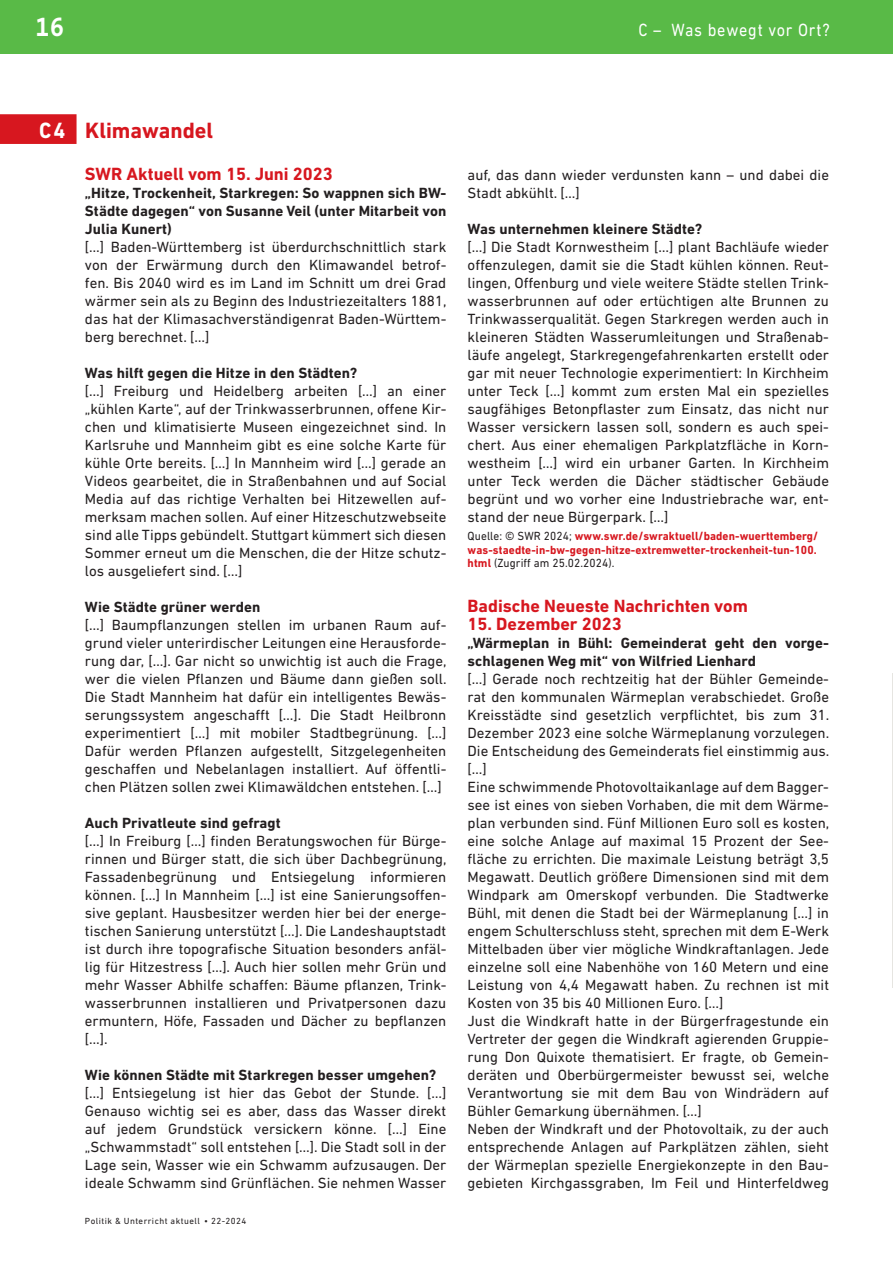
<style>
.page{position:relative;width:893px;height:1263px;background:#fff}
.page>*{position:absolute;margin:0;border:0;box-sizing:border-box;transform-origin:0 0}
.t1{font:700 27px "The Sans C4 s";color:#fff;scale:.9 1}
._3_head_MAT-START{font:700 22.5px "DIN Next LT Pro";color:#d7171f}
.Mark_ROT_links{font:700 22.5px "DIN Next LT Pro";color:#fff;scale:.95 1}
.Text_Head_1_-_12_ROT{font:700 18px "DIN Next LT Pro";color:#d7171f}
._0_Top-Titel_RE{font:18px "DIN Next LT Pro";letter-spacing:.05em;color:#fff;scale:.9 1}
._3_text_10-12{font:15px/18px "DIN Next LT Pro";color:#231f20;text-align:justify}
._3_text_10-12-2{font:700 15px/18px "DIN Next LT Pro";letter-spacing:.005em;color:#231f20;text-align:justify}
.Quelle_nach_TEXT_ode{font:700 12px/13.5px "DIN Next LT Pro";letter-spacing:.01em;color:#d7171f;scale:.95 1}
.t2{font:9px "DIN Next LT Pro";letter-spacing:.05em;color:#231f20}
.s1{font-weight:400;color:#231f20}
</style>
<div class="page">
<div style="left:0;top:0;width:893px;height:54px;background:#59ba47"></div>
<div style="left:0;top:114px;width:77px;height:30px;background:#d7171f"></div>
<h1 class="t1" style="left:36px;top:10px;width:33px">16</h1>
<p class="_0_Top-Titel_RE" style="left:639px;top:20px;width:214px">C – Was bewegt vor Ort?</p>
<p class="Mark_ROT_links" style="left:39px;top:117px;width:29px">C4</p>
<p class="_3_head_MAT-START" style="left:85px;top:117px;width:130px">Klimawandel</p>
<p class="Text_Head_1_-_12_ROT" style="left:85px;top:163px;width:249px">SWR Aktuell vom 15. Juni 2023</p>
<p class="_3_text_10-12-2" style="left:85px;top:184px;width:363px">„Hitze, Trockenheit, Starkregen: So wappnen sich BW-Städte dagegen“ von Susanne Veil (unter Mitarbeit von Julia Kunert)</p>
<p class="_3_text_10-12" style="left:85px;top:238px;width:363px">[…] Baden-Württemberg ist überdurchschnittlich stark von der Erwärmung durch den Klimawandel betrof&shy;fen. Bis 2040 wird es im Land im Schnitt um drei Grad wärmer sein als zu Beginn des Industriezeitalters 1881, das hat der Klimasachverständigenrat Baden-Württem&shy;berg berechnet. […]</p>
<p class="_3_text_10-12-2" style="left:85px;top:364px;width:274px">Was hilft gegen die Hitze in den Städten?</p>
<p class="_3_text_10-12" style="left:85px;top:382px;width:363px">[…] Freiburg und Heidelberg arbeiten […] an einer „kühlen Karte“, auf der Trinkwasserbrunnen, offene Kir&shy;chen und klimatisierte Museen eingezeichnet sind. In Karlsruhe und Mannheim gibt es eine solche Karte für kühle Orte bereits. […] In Mannheim wird […] gerade an Videos gearbeitet, die in Straßenbahnen und auf Social Media auf das richtige Verhalten bei Hitzewellen auf&shy;merksam machen sollen. Auf einer Hitzeschutzwebseite sind alle Tipps gebündelt. Stuttgart kümmert sich diesen Sommer erneut um die Menschen, die der Hitze schutz&shy;los ausgeliefert sind. […]</p>
<p class="_3_text_10-12-2" style="left:85px;top:598px;width:177px">Wie Städte grüner werden</p>
<p class="_3_text_10-12" style="left:85px;top:616px;width:363px">[…] Baumpflanzungen stellen im urbanen Raum auf&shy;grund vieler unterirdischer Leitungen eine Herausforde&shy;rung dar, […]. Gar nicht so unwichtig ist auch die Frage, wer die vielen Pflanzen und Bäume dann gießen soll.<br>Die Stadt Mannheim hat dafür ein intelligentes Bewäs&shy;serungssystem angeschafft […]. Die Stadt Heilbronn experimentiert […] mit mobiler Stadtbegrünung. […] Dafür werden Pflanzen aufgestellt, Sitzgelegenheiten geschaffen und Nebelanlagen installiert. Auf öffentli&shy;chen Plätzen sollen zwei Klimawäldchen entstehen. […]</p>
<p class="_3_text_10-12-2" style="left:85px;top:814px;width:197px">Auch Privatleute sind gefragt</p>
<p class="_3_text_10-12" style="left:85px;top:832px;width:363px">[…] In Freiburg […] finden Beratungswochen für Bürge&shy;rinnen und Bürger statt, die sich über Dachbegrünung, Fassadenbegrünung und Entsiegelung informieren können. […] In Mannheim […] ist eine Sanierungsoffen&shy;sive geplant. Hausbesitzer werden hier bei der energe&shy;tischen Sanierung unterstützt […]. Die Landeshauptstadt ist durch ihre topografische Situation besonders anfäl&shy;lig für Hitzestress […]. Auch hier sollen mehr Grün und mehr Wasser Abhilfe schaffen: Bäume pflanzen, Trink&shy;wasserbrunnen installieren und Privatpersonen dazu ermuntern, Höfe, Fassaden und Dächer zu bepflanzen […].</p>
<p class="_3_text_10-12-2" style="left:85px;top:1066px;width:353px">Wie können Städte mit Starkregen besser umgehen?</p>
<p class="_3_text_10-12" style="left:85px;top:1084px;width:363px">[…] Entsiegelung ist hier das Gebot der Stunde. […] Genauso wichtig sei es aber, dass das Wasser direkt auf jedem Grundstück versickern könne. […] Eine „Schwammstadt“ soll entstehen […]. Die Stadt soll in der Lage sein, Wasser wie ein Schwamm aufzusaugen. Der ideale Schwamm sind Grünflächen. Sie nehmen Wasser</p>
<p class="t2" style="left:85px;top:1216px;width:163px">Politik &amp; Unterricht aktuell • 22-2024</p>
<p class="_3_text_10-12" style="left:468px;top:166px;width:363px">auf, das dann wieder verdunsten kann – und dabei die<br>Stadt abkühlt. […]</p>
<p class="_3_text_10-12-2" style="left:468px;top:220px;width:236px">Was unternehmen kleinere Städte?</p>
<p class="_3_text_10-12" style="left:468px;top:238px;width:363px">[…] Die Stadt Kornwestheim […] plant Bachläufe wieder offenzulegen, damit sie die Stadt kühlen können. Reut&shy;lingen, Offenburg und viele weitere Städte stellen Trink&shy;wasserbrunnen auf oder ertüchtigen alte Brunnen zu Trinkwasserqualität. Gegen Starkregen werden auch in kleineren Städten Wasserumleitungen und Straßenab&shy;läufe angelegt, Starkregengefahrenkarten erstellt oder gar mit neuer Technologie experimentiert: In Kirchheim unter Teck […] kommt zum ersten Mal ein spezielles saugfähiges Betonpflaster zum Einsatz, das nicht nur Wasser versickern lassen soll, sondern es auch spei&shy;chert. Aus einer ehemaligen Parkplatzfläche in Korn&shy;westheim […] wird ein urbaner Garten. In Kirchheim unter Teck werden die Dächer städtischer Gebäude begrünt und wo vorher eine Industriebrache war, ent&shy;stand der neue Bürgerpark. […]</p>
<p class="Quelle_nach_TEXT_ode" style="left:468px;top:529px;width:370px"><span class="s1">Quelle: © SWR 2024;</span> www.swr.de/swraktuell/baden-wuerttemberg/ was-staedte-in-bw-gegen-hitze-extremwetter-trockenheit-tun-100. html <span class="s1">(Zugriff am 25.02.2024).</span></p>
<p class="Text_Head_1_-_12_ROT" style="left:468px;top:595px;width:282px">Badische Neueste Nachrichten vom</p>
<p class="Text_Head_1_-_12_ROT" style="left:468px;top:613px;width:156px">15. Dezember 2023</p>
<p class="_3_text_10-12-2" style="left:468px;top:634px;width:363px">„Wärmeplan in Bühl: Gemeinderat geht den vorge&shy;schlagenen Weg mit“ von Wilfried Lienhard</p>
<p class="_3_text_10-12" style="left:468px;top:670px;width:363px">[…] Gerade noch rechtzeitig hat der Bühler Gemeinde&shy;rat den kommunalen Wärmeplan verabschiedet. Große Kreisstädte sind gesetzlich verpflichtet, bis zum 31.<br>Dezember 2023 eine solche Wärmeplanung vorzulegen.<br>Die Entscheidung des Gemeinderats fiel einstimmig aus. […]</p>
<p class="_3_text_10-12" style="left:468px;top:778px;width:363px">Eine schwimmende Photovoltaikanlage auf dem Bagger&shy;see ist eines von sieben Vorhaben, die mit dem Wärme&shy;plan verbunden sind. Fünf Millionen Euro soll es kosten, eine solche Anlage auf maximal 15 Prozent der See&shy;fläche zu errichten. Die maximale Leistung beträgt 3,5<br>Megawatt. Deutlich größere Dimensionen sind mit dem Windpark am Omerskopf verbunden. Die Stadtwerke Bühl, mit denen die Stadt bei der Wärmeplanung […] in engem Schulterschluss steht, sprechen mit dem E-Werk Mittelbaden über vier mögliche Windkraftanlagen. Jede einzelne soll eine Nabenhöhe von 160 Metern und eine Leistung von 4,4 Megawatt haben. Zu rechnen ist mit Kosten von 35 bis 40 Millionen Euro. […]</p>
<p class="_3_text_10-12" style="left:468px;top:1012px;width:363px">Just die Windkraft hatte in der Bürgerfragestunde ein Vertreter der gegen die Windkraft agierenden Gruppie&shy;rung Don Quixote thematisiert. Er fragte, ob Gemein&shy;deräten und Oberbürgermeister bewusst sei, welche Verantwortung sie mit dem Bau von Windrädern auf Bühler Gemarkung übernähmen. […]</p>
<p class="_3_text_10-12" style="left:468px;top:1120px;width:363px">Neben der Windkraft und der Photovoltaik, zu der auch entsprechende Anlagen auf Parkplätzen zählen, sieht der Wärmeplan spezielle Energiekonzepte in den Bau&shy;gebieten Kirchgassgraben, Im Feil und Hinterfeldweg</p>
</div>
